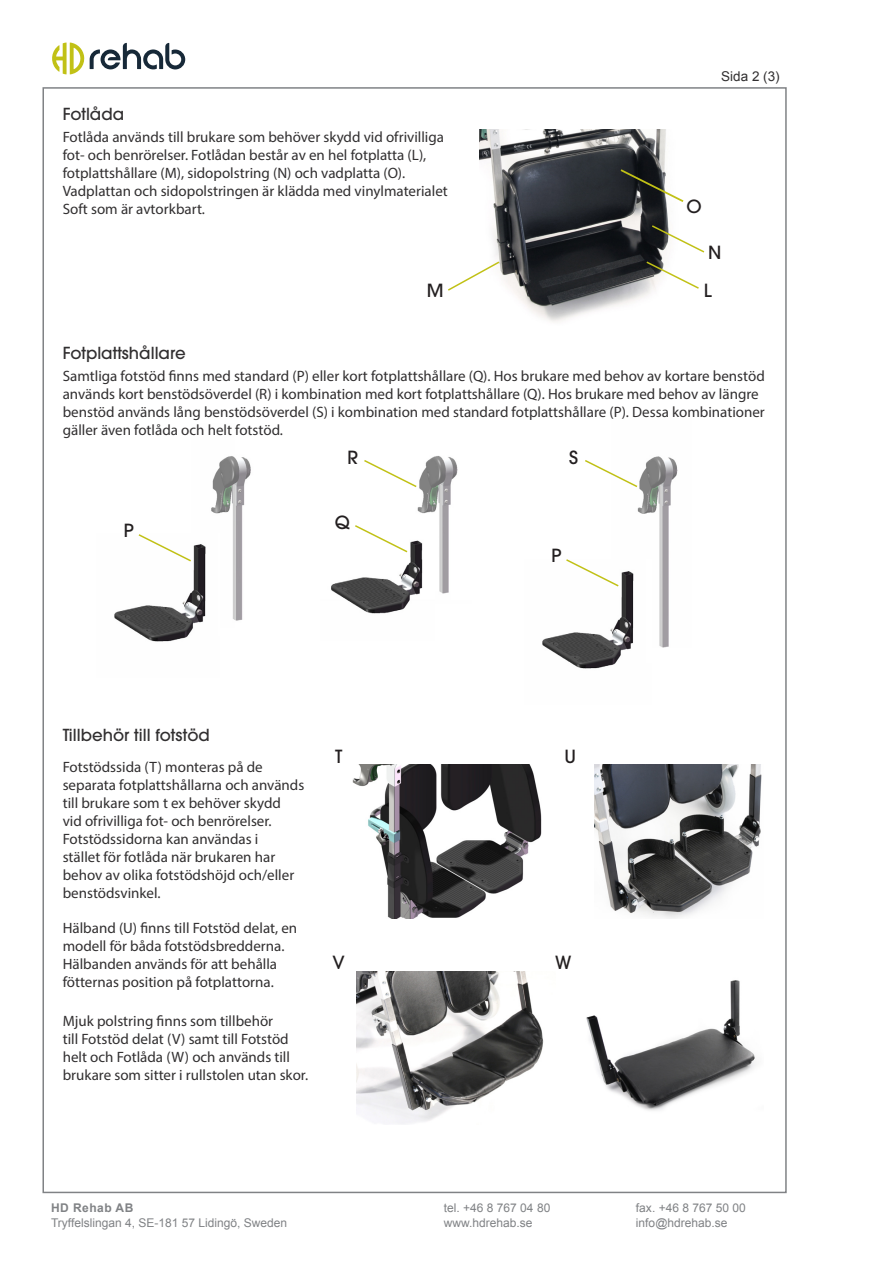
<style>
.page{position:relative;width:893px;height:1263px;background:#fff}
.page>*{position:absolute;margin:0;border:0;box-sizing:border-box;transform-origin:0 0}
.t1{font:500 18px "ITC Avant Garde Pro";color:#231f20}
.Rubrik{font:500 16.5px "ITC Avant Garde Pro";color:#312f30}
.t2{font:15px/18px "Myriad Pro";color:#312f30}
.t3{font:13.5px "Arial";color:#312f30}
.t4{font:12px "Arial";color:#808285}
.t5{font:700 12px "Arial";letter-spacing:.04em;color:#808285}
</style>
<div class="page">
<svg style="left:52px;top:43px;width:133px;height:31px"></svg>
<img style="left:479px;top:130px;width:190px;height:192px">
<svg style="left:650px;top:224px;width:55px;height:30px"></svg>
<svg style="left:448px;top:260px;width:53px;height:32px"></svg>
<svg style="left:645px;top:260px;width:54px;height:30px"></svg>
<svg style="left:619px;top:168px;width:65px;height:36px"></svg>
<img style="left:211px;top:456px;width:40px;height:165px">
<img style="left:114px;top:533px;width:106px;height:109px">
<img style="left:637px;top:456px;width:41px;height:191px">
<img style="left:542px;top:560px;width:109px;height:109px">
<svg style="left:137px;top:533px;width:56px;height:30px"></svg>
<svg style="left:585px;top:459px;width:54px;height:29px"></svg>
<svg style="left:564px;top:559px;width:56px;height:29px"></svg>
<img style="left:594px;top:765px;width:168px;height:153px">
<img style="left:356px;top:971px;width:188px;height:153px">
<img style="left:353px;top:765px;width:189px;height:153px">
<img style="left:586px;top:980px;width:169px;height:131px">
<img style="left:417px;top:456px;width:41px;height:138px">
<img style="left:331px;top:516px;width:104px;height:98px">
<svg style="left:353px;top:524px;width:56px;height:30px"></svg>
<svg style="left:364px;top:459px;width:54px;height:29px"></svg>
<p class="Rubrik" style="left:63px;top:103px;width:63px">Fotlåda</p>
<p class="t2" style="left:63px;top:128px;width:387px">Fotlåda används till brukare som behöver skydd vid ofrivilliga fot- och benrörelser. Fotlådan består av en hel fotplatta (L), fotplattshållare (M), sidopolstring (N) och vadplatta (O).<br>Vadplattan och sidopolstringen är klädda med vinylmaterialet Soft som är avtorkbart.</p>
<p class="t1" style="left:427px;top:279px;width:18px">M</p>
<p class="t3" style="left:721px;top:67px;width:60px">Sida 2 (3)</p>
<p class="t1" style="left:686px;top:195px;width:17px">O</p>
<p class="t1" style="left:708px;top:241px;width:15px">N</p>
<p class="t1" style="left:704px;top:279px;width:9px">L</p>
<p class="Rubrik" style="left:63px;top:342px;width:125px">Fotplattshållare</p>
<p class="t2" style="left:63px;top:367px;width:704px">Samtliga fotstöd finns med standard (P) eller kort fotplattshållare (Q). Hos brukare med behov av kortare benstöd används kort benstödsöverdel (R) i kombination med kort fotplattshållare (Q). Hos brukare med behov av längre benstöd används lång benstödsöverdel (S) i kombination med standard fotplattshållare (P). Dessa kombinationer gäller även fotlåda och helt fotstöd.</p>
<p class="t1" style="left:124px;top:519px;width:12px">P</p>
<p class="t1" style="left:348px;top:446px;width:12px">R</p>
<p class="t1" style="left:569px;top:446px;width:10px">S</p>
<p class="t1" style="left:335px;top:511px;width:17px">Q</p>
<p class="t1" style="left:552px;top:544px;width:12px">P</p>
<p class="Rubrik" style="left:63px;top:724px;width:149px">Tillbehör till fotstöd</p>
<p class="t2" style="left:63px;top:757px;width:243px">Fotstödssida (T) monteras på de separata fotplattshållarna och används till brukare som t ex behöver skydd<br>vid ofrivilliga fot- och benrörelser.<br>Fotstödssidorna kan användas i<br>stället för fotlåda när brukaren har behov av olika fotstödshöjd och/eller benstödsvinkel.</p>
<p class="t2" style="left:63px;top:918px;width:236px">Hälband (U) finns till Fotstöd delat, en modell för båda fotstödsbredderna.<br>Hälbanden används för att behålla fötternas position på fotplattorna.</p>
<p class="t2" style="left:63px;top:1011px;width:247px">Mjuk polstring finns som tillbehör<br>till Fotstöd delat (V) samt till Fotstöd helt och Fotlåda (W) och används till brukare som sitter i rullstolen utan skor.</p>
<p class="t1" style="left:335px;top:745px;width:9px">T</p>
<p class="t1" style="left:564px;top:745px;width:13px">U</p>
<p class="t1" style="left:333px;top:951px;width:14px">V</p>
<p class="t1" style="left:555px;top:951px;width:18px">W</p>
<p class="t5" style="left:51px;top:1200px;width:84px">HD Rehab AB</p>
<p class="t4" style="left:51px;top:1215px;width:238px">Tryffelslingan 4, SE-181 57 Lidingö, Sweden</p>
<p class="t4" style="left:444px;top:1200px;width:108px">tel. +46 8 767 04 80</p>
<p class="t4" style="left:636px;top:1200px;width:111px">fax. +46 8 767 50 00</p>
<p class="t4" style="left:444px;top:1215px;width:90px">www.hdrehab.se</p>
<p class="t4" style="left:636px;top:1215px;width:93px">info@hdrehab.se</p>
</div>
